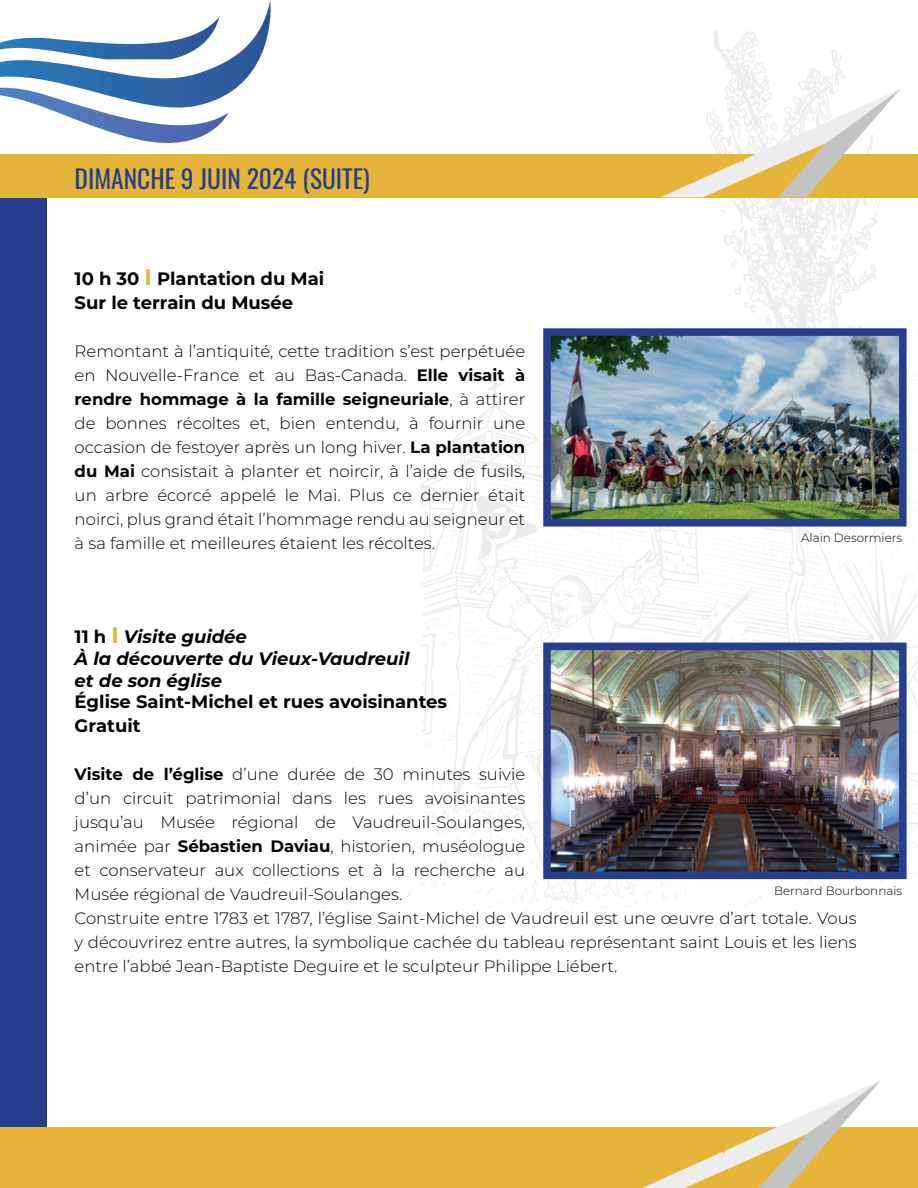
<style>
.page{position:relative;width:918px;height:1188px;background:#fff}
.page>*{position:absolute;margin:0;border:0;box-sizing:border-box;transform-origin:0 0}
.t1{font:25.5px "Oswald";color:#253f8e}
.t2{font:700 18px/24px "Montserrat";color:#000}
.t3{font:italic 700 18px/21.6px "Montserrat";color:#000}
.t4{font:300 16.5px/24px "Montserrat";color:#000;text-align:justify}
.t5{font:300 12px "Montserrat";color:#000}
.s1{font-size:22.5px;color:#e5b53a}
.s2{font-weight:700}
.s3{font-style:normal}
.s4{font-style:normal;font-size:22.5px;color:#e5b53a}
</style>
<div class="page">
<img style="left:334px;top:30px;width:584px;height:884px">
<div style="left:0;top:169px;width:46px;height:1019px;background:#253f8e"></div>
<div style="left:1px;top:1128px;width:917px;height:60px;background:#e5b53a"></div>
<svg style="left:641px;top:1080px;width:240px;height:108px"></svg>
<div style="left:1px;top:154px;width:917px;height:43px;background:#e5b53a"></div>
<svg style="left:660px;top:89px;width:241px;height:108px"></svg>
<svg style="left:0;top:0;width:271px;height:155px"></svg>
<img style="left:552px;top:652px;width:346px;height:218px">
<div style="left:543px;top:643px;width:364px;height:236px;border:8px solid #253f8e"></div>
<img style="left:552px;top:337px;width:346px;height:181px">
<div style="left:543px;top:328px;width:364px;height:199px;border:8px solid #253f8e"></div>
<h1 class="t1" style="left:75px;top:155px;width:297px">DIMANCHE 9 JUIN 2024 (SUITE)</h1>
<p class="t2" style="left:75px;top:266px;width:251px">10 h 30 <span class="s1">I</span> Plantation du Mai<br>Sur le terrain du Musée</p>
<p class="t4" style="left:75px;top:339px;width:452px">Remontant à l’antiquité, cette tradition s’est perpétuée en Nouvelle-France et au Bas-Canada. <span class="s2">Elle visait à rendre hommage à la famille seigneuriale</span>, à attirer de bonnes récoltes et, bien entendu, à fournir une occasion de festoyer après un long hiver. <span class="s2">La plantation du Mai</span> consistait à planter et noircir, à l’aide de fusils, un arbre écorcé appelé le Mai. Plus ce dernier était noirci, plus grand était l’hommage rendu au seigneur et à sa famille et meilleures étaient les récoltes.</p>
<p class="t5" style="left:801px;top:530px;width:103px">Alain Desormiers</p>
<p class="t3" style="left:75px;top:625px;width:336px"><span class="s3">11 h</span> <span class="s4">I</span> Visite guidée<br>À la découverte du Vieux-Vaudreuil et de son église</p>
<p class="t2" style="left:75px;top:689px;width:374px">Église Saint-Michel et rues avoisinantes<br>Gratuit</p>
<p class="t4" style="left:75px;top:762px;width:783px;text-align:left"><span class="s2">Visite de l’église</span> d’une durée de 30 minutes suivie<br>d’un circuit patrimonial dans les rues avoisinantes<br>jusqu’au Musée régional de Vaudreuil-Soulanges,<br>animée par <span class="s2">Sébastien Daviau</span>, historien, muséologue<br>et conservateur aux collections et à la recherche au<br>Musée régional de Vaudreuil-Soulanges.<br>Construite entre 1783 et 1787, l’église Saint-Michel de Vaudreuil est une œuvre d’art totale. Vous y découvrirez entre autres, la symbolique cachée du tableau représentant saint Louis et les liens entre l’abbé Jean-Baptiste Deguire et le sculpteur Philippe Liébert.</p>
<p class="t5" style="left:774px;top:883px;width:130px">Bernard Bourbonnais</p>
</div>
